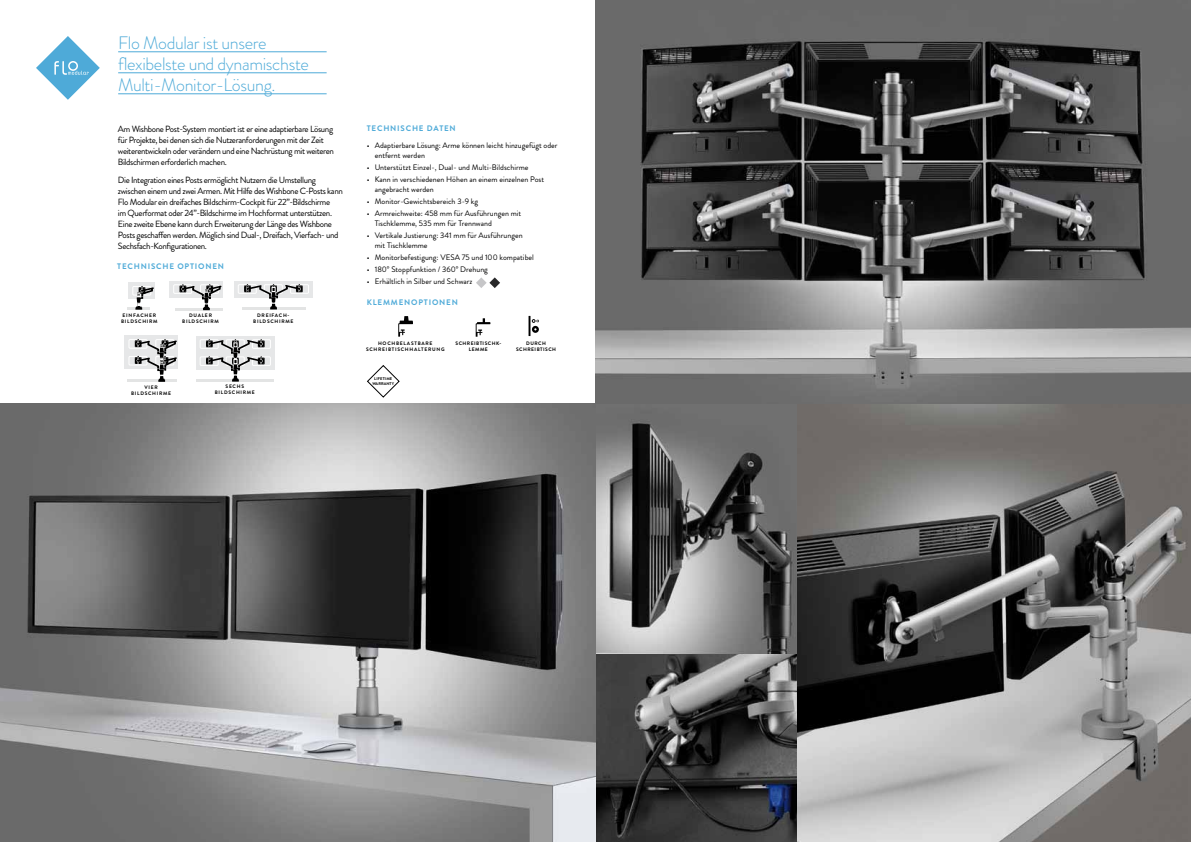
<style>
.page{position:relative;width:1191px;height:842px;background:#fff}
.page>*{position:absolute;margin:0;border:0;box-sizing:border-box;transform-origin:0 0}
.t1{font:300 18px/21px "Brandon Grotesque";letter-spacing:-.02em;color:#4eaad8}
.t2{font:9px/11px "Brandon Grotesque";letter-spacing:-.04em;color:#000}
.t3{font:8px/10px "Brandon Grotesque";color:#000}
.t4{font:700 8px "Brandon Grotesque";letter-spacing:.1em;color:#4eaad8}
.t5{font:700 5px/6px "Brandon Grotesque";letter-spacing:.14em;color:#000;text-align:center}
.t6{font:700 5px/6px "Brandon Grotesque";letter-spacing:.095em;color:#000;text-align:center}
.t7{font:700 5px/6px "Brandon Grotesque";letter-spacing:.09em;color:#000}
.t8{font:700 4px/4.8px "Brandon Grotesque";letter-spacing:.03em;color:#000;text-align:center}
</style>
<div class="page">
<img style="left:797px;top:404px;width:394px;height:438px">
<img style="left:0;top:403px;width:797px;height:439px">
<img style="left:595px;top:0;width:596px;height:404px">
<svg style="left:36px;top:36px;width:64px;height:64px"></svg>
<div style="left:129px;top:283px;width:26px;height:16px;background:#e6e7e8"></div>
<hr style="left:127px;top:308px;width:23px;height:2px;background:#e3e4e4">
<svg style="left:132px;top:286px;width:22px;height:24px"></svg>
<div style="left:196px;top:281px;width:27px;height:16px;background:#e6e7e8"></div>
<hr style="left:176px;top:308px;width:47px;height:2px;background:#e3e4e4">
<div style="left:169px;top:281px;width:27px;height:16px;background:#e6e7e8"></div>
<svg style="left:173px;top:284px;width:48px;height:27px"></svg>
<div style="left:286px;top:281px;width:26px;height:16px;background:#e6e7e8"></div>
<div style="left:260px;top:281px;width:26px;height:16px;background:#e6e7e8"></div>
<div style="left:234px;top:281px;width:26px;height:16px;background:#e6e7e8"></div>
<svg style="left:238px;top:284px;width:71px;height:25px"></svg>
<div style="left:152px;top:352px;width:26px;height:17px;background:#e6e7e8"></div>
<hr style="left:127px;top:380px;width:49px;height:2px;background:#e3e4e4">
<div style="left:125px;top:352px;width:26px;height:17px;background:#e6e7e8"></div>
<div style="left:152px;top:336px;width:26px;height:16px;background:#e6e7e8"></div>
<div style="left:125px;top:336px;width:26px;height:16px;background:#e6e7e8"></div>
<svg style="left:129px;top:339px;width:48px;height:43px"></svg>
<hr style="left:118px;top:51px;width:209px;height:1px;background:#4eaad8">
<hr style="left:118px;top:72px;width:209px;height:1px;background:#4eaad8">
<hr style="left:118px;top:93px;width:209px;height:1px;background:#4eaad8">
<svg style="left:476px;top:277px;width:24px;height:11px"></svg>
<svg style="left:367px;top:365px;width:33px;height:33px"></svg>
<svg style="left:528px;top:316px;width:11px;height:20px"></svg>
<svg style="left:476px;top:318px;width:14px;height:19px"></svg>
<div style="left:222px;top:336px;width:26px;height:16px;background:#e6e7e8"></div>
<div style="left:248px;top:353px;width:26px;height:16px;background:#e6e7e8"></div>
<hr style="left:197px;top:380px;width:77px;height:2px;background:#e3e4e4">
<div style="left:196px;top:353px;width:26px;height:16px;background:#e6e7e8"></div>
<div style="left:248px;top:336px;width:26px;height:16px;background:#e6e7e8"></div>
<div style="left:196px;top:336px;width:26px;height:16px;background:#e6e7e8"></div>
<svg style="left:200px;top:339px;width:71px;height:43px"></svg>
<svg style="left:398px;top:316px;width:15px;height:21px"></svg>
<h1 class="t1" style="left:118px;top:32px;width:192px">Flo Modular ist unsere flexibelste und dynamischste<br>Multi-Monitor-Lösung.</h1>
<p class="t2" style="left:118px;top:123px;width:218px">Am Wishbone Post-System montiert ist er eine adaptierbare Lösung für Projekte, bei denen sich die Nutzeranforderungen mit der Zeit weiterentwickeln oder verändern und eine Nachrüstung mit weiteren Bildschirmen erforderlich machen.</p>
<p class="t2" style="left:118px;top:174px;width:226px">Die Integration eines Posts ermöglicht Nutzern die Umstellung zwischen einem und zwei Armen. Mit Hilfe des Wishbone C-Posts kann Flo Modular ein dreifaches Bildschirm-Cockpit für 22”-Bildschirme<br>im Querformat oder 24”-Bildschirme im Hochformat unterstützen.<br>Eine zweite Ebene kann durch Erweiterung der Länge des Wishbone Posts geschaffen werden. Möglich sind Dual-, Dreifach, Vierfach- und Sechsfach-Konfigurationen.</p>
<p class="t4" style="left:117px;top:261px;width:12px">TECHNISCHE</p>
<p class="t4" style="left:177px;top:261px;width:35px">OPTIONEN</p>
<p class="t5" style="left:121px;top:312px;width:36px">E INFACHER<br>BILDSCHIRM</p>
<p class="t5" style="left:182px;top:312px;width:33px;text-align:left;text-indent:7px">DUALER<br>BILDSCHIRM</p>
<p class="t5" style="left:253px;top:312px;width:42px">DREIFACH-<br>BILDSCHIRME</p>
<p class="t5" style="left:131px;top:384px;width:42px">VIER<br>BILDSCHIRME</p>
<p class="t5" style="left:215px;top:384px;width:42px">SECHS<br>BILDSCHIRME</p>
<p class="t4" style="left:367px;top:123px;width:91px">TECHNISCHE DATEN</p>
<p class="t3" style="left:375px;top:140px;width:184px;text-indent:-8px">• Adaptierbare Lösung: Arme können leicht hinzugefügt oder entfernt werden</p>
<p class="t3" style="left:367px;top:162px;width:163px">• Unterstützt Einzel-, Dual- und Multi-Bildschirme</p>
<p class="t3" style="left:375px;top:174px;width:171px;text-indent:-8px">• Kann in verschiedenen Höhen an einem einzelnen Post angebracht werden</p>
<p class="t3" style="left:367px;top:196px;width:113px">• Monitor-Gewichtsbereich 3-9 kg</p>
<p class="t3" style="left:375px;top:208px;width:148px;text-indent:-8px">• Armreichweite: 458 mm für Ausführungen mit<br>Tischklemme, 535 mm für Trennwand</p>
<p class="t3" style="left:375px;top:230px;width:149px;text-indent:-8px">• Vertikale Justierung: 341 mm für Ausführungen mit Tischklemme</p>
<p class="t3" style="left:367px;top:252px;width:169px">• Monitorbefestigung: VESA 75 und 100 kompatibel</p>
<p class="t3" style="left:367px;top:264px;width:123px">• 180° Stoppfunktion / 360° Drehung</p>
<p class="t3" style="left:367px;top:276px;width:107px">• Erhältlich in Silber und Schwarz</p>
<p class="t4" style="left:367px;top:297px;width:80px">KLEMMENOPTIONEN</p>
<p class="t5" style="left:366px;top:340px;width:80px">HO CHBEL ASTBARE<br>SCHREIBT ISCHHALTERU NG</p>
<p class="t8" style="left:372px;top:376px;width:23px">LI FETIME<br>WARRANTY</p>
<p class="t6" style="left:455px;top:340px;width:47px">SCHREIBTISCHK-<br>LEMM E</p>
<p class="t5" style="left:526px;top:340px;width:5px">DUR</p>
<p class="t7" style="left:516px;top:340px;width:42px;text-indent:22px">CH<br>SCHREIBTISCH</p>
</div>
